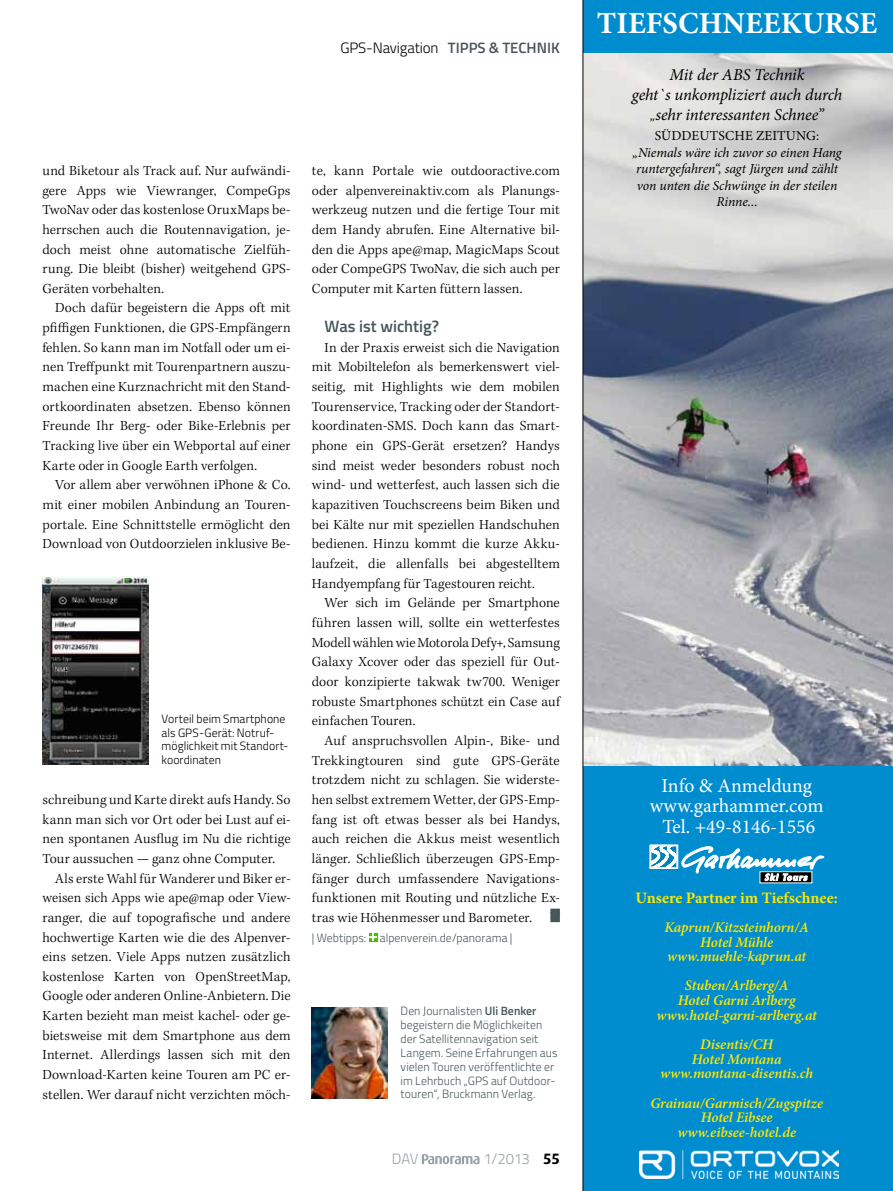
<style>
.page{position:relative;width:893px;height:1191px;background:#fff}
.page>*{position:absolute;margin:0;border:0;box-sizing:border-box;transform-origin:0 0}
.t1{font:700 30.6px "Minion Pro";color:#fff}
.t2{font:19.8px/20.2px "Minion Pro";color:#fff;text-align:center}
.t3{font:italic 16.65px/20px "Minion Pro";letter-spacing:-.01em;color:#000;text-align:center}
.t4{font:600 16.5px "Titillium";color:#485559}
.t5{font:700 15.9px "Minion Pro";color:#ffe700}
.t6{font:300 15px "Titillium";letter-spacing:-.01em;color:#000}
.t7{font:300 15px "Titillium";letter-spacing:-.02em;color:#99a1a4}
.t8{font:600 15px "Titillium";color:#485559}
.t9{font:italic 600 14.7px/14.7px "Minion Pro";letter-spacing:-.005em;color:#ffe700;text-align:center}
.t10{font:300 14.25px/19.6px "Kepler Std";letter-spacing:.005em;color:#000;text-align:justify}
.t11{font:italic 13.65px/16.5px "Minion Pro";letter-spacing:-.01em;color:#000;text-align:center}
.t12{font:13.65px "Minion Pro";letter-spacing:.01em;color:#000}
.t13{font:300 12px/13.8px "Titillium";letter-spacing:.005em;color:#485559}
.t14{font:300 12px/13.5px "Titillium";letter-spacing:.005em;color:#000}
.s1{font-weight:600;color:#485559}
.s2{font-weight:600}
.s3{font-family:"Dax";font-weight:700;color:#000}
.s4{font-size:12.9px}
</style>
<div class="page">
<div style="left:550px;top:908px;width:10px;height:14px;background:#485559"></div>
<svg style="left:369px;top:933px;width:8px;height:8px"></svg>
<img style="left:43px;top:576px;width:105px;height:188px">
<img style="left:312px;top:1007px;width:76px;height:91px">
<div style="left:583px;top:638px;width:310px;height:553px;background:#008dd0"></div>
<img style="left:584px;top:52px;width:309px;height:714px">
<div style="left:583px;top:0;width:310px;height:52px;background:#008dd0"></div>
<svg style="left:762px;top:880px;width:48px;height:1px"></svg>
<svg style="left:649px;top:844px;width:175px;height:36px"></svg>
<img style="left:640px;top:1150px;width:199px;height:28px">
<svg style="left:422px;top:1154px;width:57px;height:10px"></svg>
<hr style="left:583px;top:0;width:1px;height:1191px;background:#000">
<p class="t6" style="left:340px;top:37px;width:129px">GPS-Navigation <span class="s1">Tipps</span></p>
<p class="t8" style="left:489px;top:36px;width:72px">&amp; Technik</p>
<p class="t10" style="left:43px;top:161px;width:250px">und Biketour als Track auf. Nur aufwändi&shy;gere Apps wie Viewranger, CompeGps TwoNav oder das kostenlose OruxMaps be&shy;herrschen auch die Routennavigation, je&shy;doch meist ohne automatische Zielfüh&shy;rung. Die bleibt (bisher) weitgehend GPS-Geräten vorbehalten.</p>
<p class="t10" style="left:43px;top:299px;width:250px;text-indent:13px">Doch dafür begeistern die Apps oft mit pfiffigen Funktionen, die GPS-Empfängern fehlen. So kann man im Notfall oder um ei&shy;nen Treffpunkt mit Tourenpartnern auszu&shy;machen eine Kurznachricht mit den Stand&shy;ortkoordinaten absetzen. Ebenso können Freunde Ihr Berg- oder Bike-Erlebnis per Tracking live über ein Webportal auf einer Karte oder in Google Earth verfolgen.</p>
<p class="t10" style="left:43px;top:476px;width:250px;text-indent:13px">Vor allem aber verwöhnen iPhone &amp; Co. mit einer mobilen Anbindung an Touren&shy;portale. Eine Schnittstelle ermöglicht den Download von Outdoorzielen inklusive Be-</p>
<p class="t14" style="left:162px;top:711px;width:127px">Vorteil beim Smartphone als GPS-Gerät: Notruf&shy;möglichkeit mit Standort&shy;koordinaten</p>
<p class="t10" style="left:43px;top:790px;width:250px">schreibung und Karte direkt aufs Handy. So kann man sich vor Ort oder bei Lust auf ei&shy;nen spontanen Ausflug im Nu die richtige Tour aussuchen — ganz ohne Computer.</p>
<p class="t10" style="left:43px;top:869px;width:250px;text-indent:13px">Als erste Wahl für Wanderer und Biker er&shy;weisen sich Apps wie ape@map oder View&shy;ranger, die auf topografische und andere hochwertige Karten wie die des Alpenver&shy;eins setzen. Viele Apps nutzen zusätzlich kostenlose Karten von OpenStreetMap, Google oder anderen Online-Anbietern. Die Karten bezieht man meist kachel- oder ge&shy;bietsweise mit dem Smartphone aus dem Internet. Allerdings lassen sich mit den Download-Karten keine Touren am PC er&shy;stellen. Wer darauf nicht verzichten möch-</p>
<p class="t10" style="left:312px;top:161px;width:250px">te, kann Portale wie outdooractive.com oder alpenvereinaktiv.com als Planungs&shy;werkzeug nutzen und die fertige Tour mit dem Handy abrufen. Eine Alternative bil&shy;den die Apps ape@map, MagicMaps Scout oder CompeGPS TwoNav, die sich auch per Computer mit Karten füttern lassen.</p>
<p class="t4" style="left:325px;top:314px;width:116px">Was ist wichtig?</p>
<p class="t10" style="left:312px;top:338px;width:250px;text-indent:13px">In der Praxis erweist sich die Navigation mit Mobiltelefon als bemerkenswert viel&shy;seitig, mit Highlights wie dem mobilen Tourenservice, Tracking oder der Standort&shy;koordinaten-SMS. Doch kann das Smart&shy;phone ein GPS-Gerät ersetzen? Handys sind meist weder besonders robust noch wind- und wetterfest, auch lassen sich die kapazitiven Touchscreens beim Biken und bei Kälte nur mit speziellen Handschuhen bedienen. Hinzu kommt die kurze Akku&shy;laufzeit, die allenfalls bei abgestelltem Handyempfang für Tagestouren reicht.</p>
<p class="t10" style="left:312px;top:593px;width:250px;text-indent:13px">Wer sich im Gelände per Smartphone führen lassen will, sollte ein wetterfestes Modell wählen wie Motorola Defy+, Samsung Galaxy Xcover oder das speziell für Out&shy;door konzipierte takwak tw700. Weniger robuste Smartphones schützt ein Case auf einfachen Touren.</p>
<p class="t10" style="left:312px;top:731px;width:250px;text-indent:13px">Auf anspruchsvollen Alpin-, Bike- und Trekkingtouren sind gute GPS-Geräte trotzdem nicht zu schlagen. Sie widerste&shy;hen selbst extremem Wetter, der GPS-Emp&shy;fang ist oft etwas besser als bei Handys, auch reichen die Akkus meist wesentlich länger. Schließlich überzeugen GPS-Emp&shy;fänger durch umfassendere Navigations&shy;funktionen mit Routing und nützliche Ex&shy;tras wie Höhenmesser und Barometer.</p>
<p class="t13" style="left:312px;top:929px;width:202px">| Webtipps: alpenverein.de/panorama |</p>
<p class="t13" style="left:401px;top:1003px;width:158px">Den Journalisten <span class="s2">Uli Benker </span>begeistern die Möglichkeiten der Satellitennavigation seit<br>Langem. Seine Erfahrungen aus vielen Touren veröffentlichte er im Lehrbuch „GPS auf Outdoor&shy;touren“, Bruckmann Verlag.</p>
<p class="t7" style="left:392px;top:1148px;width:28px">DAV</p>
<p class="t7" style="left:484px;top:1148px;width:78px">1/2013 <span class="s3">55</span></p>
<h1 class="t1" style="left:597px;top:2px;width:282px">TIEFSCHNEEKURSE</h1>
<p class="t3" style="left:632px;top:65px;width:212px">Mit der ABS Technik<br>geht`s unkompliziert auch durch <span class="s4">„</span>sehr interessanten Schnee”</p>
<p class="t12" style="left:655px;top:127px;width:166px">SÜDDEUTSCHE ZEITUNG:</p>
<p class="t11" style="left:632px;top:144px;width:211px">„Niemals wäre ich zuvor so einen Hang runtergefahren“, sagt Jürgen und zählt von unten die Schwünge in der steilen<br>Rinne...</p>
<h2 class="t2" style="left:650px;top:775px;width:175px">Info &amp; Anmeldung www.garhammer.com<br>Tel. +49-8146-1556</h2>
<p class="t5" style="left:636px;top:886px;width:204px">Unsere Partner im Tiefschnee:</p>
<p class="t9" style="left:664px;top:919px;width:146px">Kaprun/Kitzsteinhorn/A<br>Hotel Mühle www.muehle-kaprun.at</p>
<p class="t9" style="left:657px;top:978px;width:162px">Stuben/Arlberg/A<br>Hotel Garni Arlberg www.hotel-garni‐arlberg.at</p>
<p class="t9" style="left:660px;top:1036px;width:155px">Disentis/CH<br>Hotel Montana www.montana-disentis.ch</p>
<p class="t9" style="left:650px;top:1095px;width:174px">Grainau/Garmisch/Zugspitze<br>Hotel Eibsee www.eibsee‐hotel.de</p>
</div>
